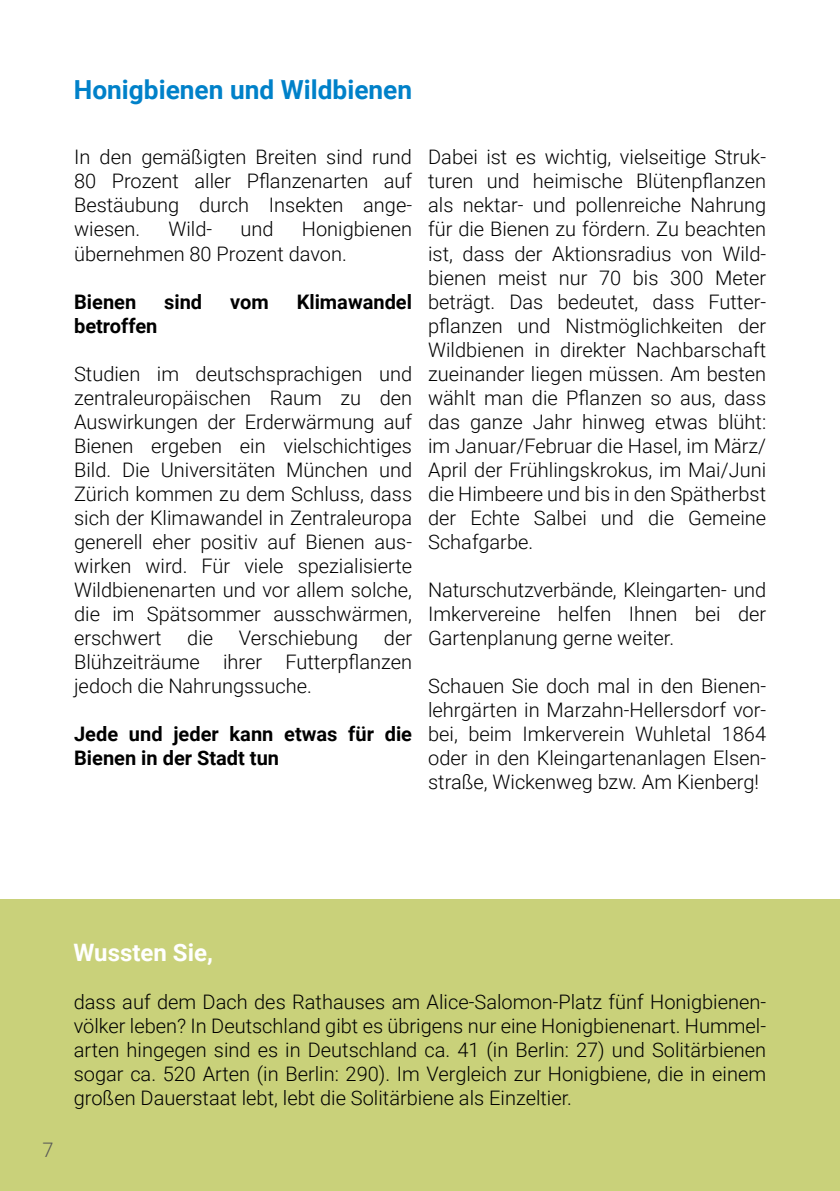
<style>
.page{position:relative;width:840px;height:1191px;background:#fff}
.page>*{position:absolute;margin:0;border:0;box-sizing:border-box;transform-origin:0 0}
.t1{font:700 26.2px "Roboto";color:#0081c9}
.t2{font:700 24px "Roboto";color:#fff}
.t3{font:300 20px/24px "Roboto";color:#000;text-align:justify}
.t4{font:700 20px/24px "Roboto";color:#000}
.t5{font:300 20px "Roboto";color:#575756}
</style>
<div class="page">
<div style="left:0;top:899px;width:839px;height:292px;background:#c9d17a"></div>
<h1 class="t1" style="left:74px;top:71px;width:340px">Honigbienen und Wildbienen</h1>
<p class="t3" style="left:74px;top:145px;width:339px">In den gemäßigten Breiten sind rund 80 Prozent aller Pflanzenarten auf Bestäubung durch Insekten ange&shy;wiesen.</p>
<p class="t3" style="left:74px;top:217px;width:339px;text-indent:228px">Honigbienen übernehmen 80 Prozent davon.</p>
<p class="t4" style="left:74px;top:289px;width:64px">Bienen</p>
<p class="t4" style="left:164px;top:289px;width:40px">sind</p>
<p class="t4" style="left:230px;top:289px;width:40px">vom</p>
<p class="t4" style="left:296px;top:289px;width:117px">Klimawandel</p>
<p class="t4" style="left:74px;top:313px;width:85px">betroffen</p>
<p class="t3" style="left:74px;top:361px;width:339px">Studien im deutschsprachigen und zentraleuropäischen Raum zu den Auswirkungen der Erderwärmung auf Bienen ergeben ein vielschichtiges Bild. Die Universitäten München und Zürich kommen zu dem Schluss, dass sich der Klimawandel in Zentraleuropa generell eher positiv auf Bienen aus&shy;wirken wird. Für viele spezialisierte Wildbienenarten und vor allem solche, die im Spätsommer ausschwärmen, erschwert</p>
<p class="t3" style="left:168px;top:217px;width:45px">Wild-</p>
<p class="t3" style="left:240px;top:217px;width:35px">und</p>
<p class="t3" style="left:74px;top:625px;width:339px;text-indent:309px">der Blühzeiträume ihrer Futterpflanzen jedoch die Nahrungssuche.</p>
<p class="t4" style="left:74px;top:721px;width:339px">Jede und jeder kann etwas für die<br>Bienen in der Stadt tun</p>
<p class="t3" style="left:187px;top:625px;width:27px">die</p>
<p class="t3" style="left:239px;top:625px;width:121px">Verschiebung</p>
<p class="t3" style="left:428px;top:145px;width:339px">Dabei ist es wichtig, vielseitige Struk&shy;turen und heimische Blütenpflanzen als nektar- und pollenreiche Nahrung für die Bienen zu fördern. Zu beachten ist, dass der Aktionsradius von Wild&shy;bienen meist nur 70 bis 300 Meter beträgt. Das bedeutet, dass Futter&shy;pflanzen und Nistmöglichkeiten der Wildbienen in direkter Nachbarschaft zueinander liegen müssen. Am besten wählt man die Pflanzen so aus, dass das ganze Jahr hinweg etwas blüht: im Januar/Februar die Hasel, im März/ April der Frühlingskrokus, im Mai/Juni die Himbeere und bis in den Spätherbst der Echte Salbei und die Gemeine Schafgarbe.</p>
<p class="t3" style="left:428px;top:577px;width:339px">Naturschutzverbände, Kleingarten- und Imkervereine helfen Ihnen bei der Gartenplanung gerne weiter.</p>
<p class="t3" style="left:428px;top:673px;width:339px">Schauen Sie doch mal in den Bienen&shy;lehrgärten in Marzahn-Hellersdorf vor&shy;bei, beim Imkerverein Wuhletal 1864 oder in den Kleingartenanlagen Elsen&shy;straße, Wickenweg bzw. Am Kienberg!</p>
<p class="t5" style="left:43px;top:1136px;width:13px">7</p>
<p class="t2" style="left:73px;top:935px;width:141px">Wussten Sie,</p>
<p class="t3" style="left:74px;top:988px;width:693px">dass auf dem Dach des Rathauses am Alice-Salomon-Platz fünf Honigbienen&shy;völker leben? In Deutschland gibt es übrigens nur eine Honigbienenart. Hummel&shy;arten hingegen sind es in Deutschland ca. 41 (in Berlin: 27) und Solitärbienen sogar ca. 520 Arten (in Berlin: 290). Im Vergleich zur Honigbiene, die in einem großen Dauerstaat lebt, lebt die Solitärbiene als Einzeltier.</p>
</div>
